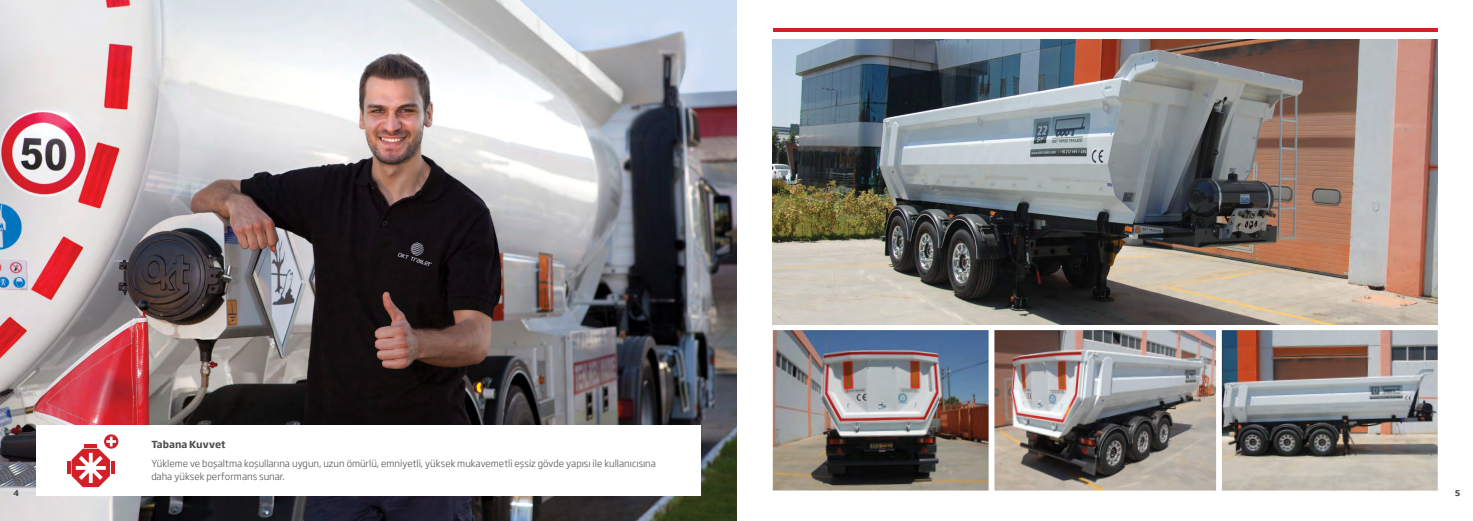
<style>
.page{position:relative;width:1473px;height:521px;background:#fff}
.page>*{position:absolute;margin:0;border:0;box-sizing:border-box;transform-origin:0 0}
.t1{font:300 9.62px/13.1px "Soho Gothic Pro";color:#4f4f51}
.t2{font:700 9.62px "Soho Gothic Pro";color:#4f4f51}
.t3{font:700 7.88px "Soho Gothic Pro";color:#414042}
</style>
<div class="page">
<img style="left:0;top:0;width:737px;height:521px">
<div style="left:36px;top:425px;width:665px;height:71px;background:#fff"></div>
<img style="left:773px;top:40px;width:664px;height:284px">
<img style="left:1222px;top:330px;width:215px;height:160px">
<img style="left:994px;top:330px;width:222px;height:160px">
<img style="left:773px;top:330px;width:215px;height:160px">
<hr style="left:773px;top:28px;width:664px;height:4px;background:#d12027">
<hr style="left:67px;top:461px;width:4px;height:13px;background:#d12027">
<svg style="left:72px;top:434px;width:46px;height:53px"></svg>
<p class="t2" style="left:151px;top:440px;width:76px">Tabana Kuvvet</p>
<p class="t1" style="left:151px;top:457px;width:506px">Yükleme ve boşaltma koşullarına uygun, uzun ömürlü, emniyetli, yüksek mukavemetli eşsiz gövde yapısı ile kullanıcısına daha yüksek performans sunar.</p>
<p class="t3" style="left:14px;top:489px;width:7px">4</p>
<p class="t3" style="left:1455px;top:490px;width:7px">5</p>
</div>
